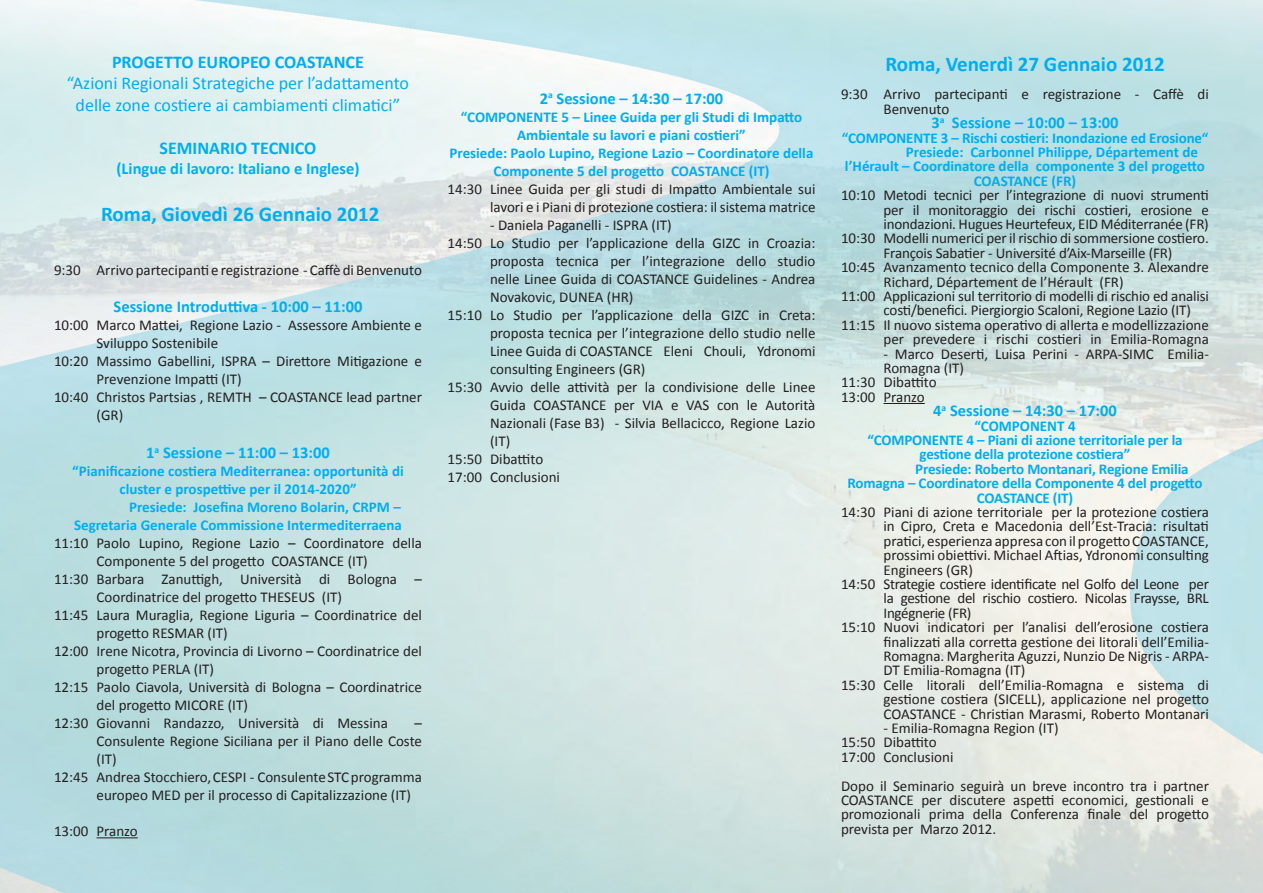
<style>
.page{position:relative;width:1263px;height:893px;background:#fff}
.page>*{position:absolute;margin:0;border:0;box-sizing:border-box;transform-origin:0 0}
.t1{font:700 21px "Calibri";color:#00aeef}
.t2{font:18px/21.6px "Calibri";color:#00aeef;text-align:center}
.t3{font:700 18px "Calibri";color:#00aeef}
.t4{font:700 16.5px "Calibri";color:#00aeef}
.t5{font:15px/14.4px "Calibri";color:#231f20}
.t6{font:700 15px/18px "Calibri";color:#00aeef;text-align:center}
.t7{font:15px "Calibri";letter-spacing:-.02em;color:#231f20}
</style>
<div class="page">
<hr style="left:97px;top:837px;width:41px;height:1px;background:#231f20">
<hr style="left:883px;top:403px;width:42px;height:1px;background:#231f20">
<p class="t3" style="left:112px;top:50px;width:253px">PROGETTO EUROPEO COASTANCE</p>
<p class="t2" style="left:67px;top:72px;width:344px">“Azioni Regionali Strategiche per l’adattamento delle zone costiere ai cambiamenti climatici”</p>
<p class="t3" style="left:160px;top:136px;width:158px">SEMINARIO TECNICO</p>
<p class="t4" style="left:116px;top:158px;width:245px">(Lingue di lavoro: Italiano e Inglese)</p>
<h1 class="t1" style="left:101px;top:200px;width:280px">Roma, Giovedì 26 Gennaio 2012</h1>
<p class="t5" style="left:54px;top:262px;width:369px">9:30 Arrivo partecipanti e registrazione - Caffè di Benvenuto</p>
<p class="t4" style="left:114px;top:296px;width:250px">Sessione Introduttiva - 10:00 – 11:00</p>
<p class="t5" style="left:54px;top:318px;width:369px">10:00 Marco Mattei, Regione Lazio - Assessore Ambiente e</p>
<p class="t5" style="left:97px;top:336px;width:123px">Sviluppo Sostenibile</p>
<p class="t5" style="left:54px;top:354px;width:369px">10:20 Massimo Gabellini, ISPRA – Direttore Mitigazione e</p>
<p class="t5" style="left:97px;top:372px;width:147px">Prevenzione Impatti (IT)</p>
<p class="t5" style="left:54px;top:390px;width:369px">10:40 Christos Partsias , REMTH – COASTANCE lead partner</p>
<p class="t5" style="left:97px;top:408px;width:28px">(GR)</p>
<p class="t4" style="left:146px;top:442px;width:185px">1<sup>a</sup> Sessione – 11:00 – 13:00</p>
<p class="t6" style="left:72px;top:462px;width:333px">“Pianificazione costiera Mediterranea: opportunità di cluster e prospettive per il 2014-2020”</p>
<p class="t6" style="left:74px;top:498px;width:329px;text-align:right">Presiede: Josefina Moreno Bolarin, CRPM –<br>Segretaria Generale Commissione Intermediterraena</p>
<p class="t5" style="left:54px;top:536px;width:369px">11:10 Paolo Lupino, Regione Lazio – Coordinatore della</p>
<p class="t5" style="left:97px;top:554px;width:273px">Componente 5 del progetto COASTANCE (IT)</p>
<p class="t5" style="left:54px;top:572px;width:369px">11:30 Barbara Zanuttigh, Università di Bologna –</p>
<p class="t5" style="left:97px;top:590px;width:247px">Coordinatrice del progetto THESEUS (IT)</p>
<p class="t5" style="left:54px;top:608px;width:369px">11:45 Laura Muraglia, Regione Liguria – Coordinatrice del</p>
<p class="t5" style="left:97px;top:626px;width:133px">progetto RESMAR (IT)</p>
<p class="t5" style="left:54px;top:644px;width:369px">12:00 Irene Nicotra, Provincia di Livorno – Coordinatrice del</p>
<p class="t5" style="left:97px;top:662px;width:119px">progetto PERLA (IT)</p>
<p class="t5" style="left:54px;top:680px;width:369px">12:15 Paolo Ciavola, Università di Bologna – Coordinatrice</p>
<p class="t5" style="left:97px;top:698px;width:153px">del progetto MICORE (IT)</p>
<p class="t5" style="left:54px;top:716px;width:335px">12:30 Giovanni Randazzo, Università di Messina</p>
<p class="t5" style="left:414px;top:716px;width:9px">–</p>
<p class="t5" style="left:97px;top:734px;width:327px">Consulente Regione Siciliana per il Piano delle Coste</p>
<p class="t5" style="left:97px;top:752px;width:22px">(IT)</p>
<p class="t5" style="left:54px;top:770px;width:369px">12:45 Andrea Stocchiero, CESPI - Consulente STC programma</p>
<p class="t5" style="left:97px;top:788px;width:316px">europeo MED per il processo di Capitalizzazione (IT)</p>
<p class="t5" style="left:54px;top:824px;width:85px">13:00 Pranzo</p>
<p class="t4" style="left:540px;top:88px;width:185px">2<sup>a</sup> Sessione – 14:30 – 17:00</p>
<p class="t6" style="left:450px;top:108px;width:365px">“COMPONENTE 5 – Linee Guida per gli Studi di Impatto Ambientale su lavori e piani costieri”<br>Presiede: Paolo Lupino, Regione Lazio – Coordinatore della Componente 5 del progetto COASTANCE (IT)</p>
<p class="t5" style="left:447px;top:180px;width:369px;line-height:18px;text-align:right">14:30 Linee Guida per gli studi di Impatto Ambientale sui lavori e i Piani di protezione costiera: il sistema matrice</p>
<p class="t5" style="left:490px;top:218px;width:183px">- Daniela Paganelli - ISPRA (IT)</p>
<p class="t5" style="left:447px;top:236px;width:369px">14:50 Lo Studio per l’applicazione della GIZC in Croazia:</p>
<p class="t5" style="left:490px;top:254px;width:327px">proposta tecnica per l’integrazione dello studio</p>
<p class="t5" style="left:490px;top:272px;width:327px">nelle Linee Guida di COASTANCE Guidelines - Andrea</p>
<p class="t5" style="left:490px;top:290px;width:145px">Novakovic, DUNEA (HR)</p>
<p class="t5" style="left:447px;top:308px;width:369px">15:10 Lo Studio per l’applicazione della GIZC in Creta:</p>
<p class="t5" style="left:490px;top:326px;width:327px">proposta tecnica per l’integrazione dello studio nelle</p>
<p class="t5" style="left:490px;top:344px;width:327px">Linee Guida di COASTANCE Eleni Chouli, Ydronomi</p>
<p class="t5" style="left:490px;top:362px;width:157px">consulting Engineers (GR)</p>
<p class="t5" style="left:447px;top:380px;width:369px">15:30 Avvio delle attività per la condivisione delle Linee</p>
<p class="t5" style="left:490px;top:398px;width:327px">Guida COASTANCE per VIA e VAS con le Autorità</p>
<p class="t5" style="left:490px;top:416px;width:327px">Nazionali (Fase B3) - Silvia Bellacicco, Regione Lazio</p>
<p class="t5" style="left:490px;top:434px;width:22px">(IT)</p>
<p class="t5" style="left:447px;top:452px;width:97px">15:50 Dibattito</p>
<p class="t5" style="left:447px;top:470px;width:114px">17:00 Conclusioni</p>
<h1 class="t1" style="left:885px;top:50px;width:281px">Roma, Venerdì 27 Gennaio 2012</h1>
<p class="t5" style="left:883px;top:87px;width:327px;text-indent:-43px">9:30 Arrivo partecipanti e registrazione - Caffè di<br>Benvenuto</p>
<p class="t4" style="left:931px;top:112px;width:189px">3<sup>a</sup> Sessione – 10:00 – 13:00</p>
<p class="t6" style="left:842px;top:129px;width:368px">“COMPONENTE 3 – Rischi costieri: Inondazione ed Erosione“</p>
<p class="t6" style="left:906px;top:143px;width:294px">Presiede: Carbonnel Philippe, Département de</p>
<p class="t6" style="left:845px;top:157px;width:361px">l’Hérault – Coordinatore della componente 3 del progetto</p>
<p class="t6" style="left:974px;top:172px;width:104px">COASTANCE (FR)</p>
<p class="t5" style="left:841px;top:188px;width:369px">10:10 Metodi tecnici per l’integrazione di nuovi strumenti</p>
<p class="t5" style="left:883px;top:202px;width:327px">per il monitoraggio dei rischi costieri, erosione e</p>
<p class="t5" style="left:883px;top:217px;width:327px">inondazioni. Hugues Heurtefeux, EID Méditerranée (FR)</p>
<p class="t5" style="left:841px;top:231px;width:369px">10:30 Modelli numerici per il rischio di sommersione costiero.</p>
<p class="t5" style="left:883px;top:246px;width:290px">François Sabatier - Université d’Aix-Marseille (FR)</p>
<p class="t5" style="left:841px;top:260px;width:369px">10:45 Avanzamento tecnico della Componente 3. Alexandre</p>
<p class="t5" style="left:883px;top:274px;width:242px">Richard, Département de l’Hérault (FR)</p>
<p class="t5" style="left:841px;top:289px;width:369px">11:00 Applicazioni sul territorio di modelli di rischio ed analisi</p>
<p class="t5" style="left:883px;top:303px;width:309px">costi/benefici. Piergiorgio Scaloni, Regione Lazio (IT)</p>
<p class="t5" style="left:841px;top:318px;width:369px">11:15 Il nuovo sistema operativo di allerta e modellizzazione</p>
<p class="t5" style="left:883px;top:332px;width:327px">per prevedere i rischi costieri in Emilia-Romagna</p>
<p class="t5" style="left:883px;top:346px;width:327px">- Marco Deserti, Luisa Perini - ARPA-SIMC Emilia-</p>
<p class="t5" style="left:883px;top:361px;width:82px">Romagna (IT)</p>
<p class="t5" style="left:841px;top:375px;width:97px">11:30 Dibattito</p>
<p class="t5" style="left:841px;top:390px;width:85px">13:00 Pranzo</p>
<p class="t4" style="left:933px;top:400px;width:185px">4<sup>a</sup> Sessione – 14:30 – 17:00</p>
<p class="t6" style="left:974px;top:417px;width:103px">“COMPONENT 4</p>
<p class="t6" style="left:867px;top:431px;width:317px">“COMPONENTE 4 – Piani di azione territoriale per la</p>
<p class="t6" style="left:919px;top:445px;width:212px">gestione della protezione costiera”</p>
<p class="t6" style="left:915px;top:460px;width:275px">Presiede: Roberto Montanari, Regione Emilia</p>
<p class="t6" style="left:847px;top:474px;width:356px">Romagna – Coordinatore della Componente 4 del progetto</p>
<p class="t6" style="left:977px;top:489px;width:98px">COASTANCE (IT)</p>
<p class="t5" style="left:841px;top:505px;width:369px">14:30 Piani di azione territoriale per la protezione costiera</p>
<p class="t5" style="left:883px;top:519px;width:327px">in Cipro, Creta e Macedonia dell’Est-Tracia: risultati</p>
<p class="t5" style="left:883px;top:534px;width:327px">pratici, esperienza appresa con il progetto COASTANCE,</p>
<p class="t5" style="left:883px;top:548px;width:327px">prossimi obiettivi. Michael Aftias, Ydronomi consulting</p>
<p class="t5" style="left:883px;top:562px;width:91px">Engineers (GR)</p>
<p class="t7" style="left:841px;top:574px;width:369px">14:50 Strategie costiere identificate nel Golfo del Leone per</p>
<p class="t7" style="left:883px;top:589px;width:327px">la gestione del rischio costiero. Nicolas Fraysse, BRL</p>
<p class="t7" style="left:883px;top:603px;width:89px">Ingégnerie (FR)</p>
<p class="t5" style="left:841px;top:620px;width:369px">15:10 Nuovi indicatori per l’analisi dell’erosione costiera</p>
<p class="t5" style="left:883px;top:634px;width:327px">finalizzati alla corretta gestione dei litorali dell’Emilia-</p>
<p class="t5" style="left:883px;top:649px;width:327px">Romagna. Margherita Aguzzi, Nunzio De Nigris - ARPA-</p>
<p class="t5" style="left:883px;top:663px;width:143px">DT Emilia-Romagna (IT)</p>
<p class="t5" style="left:841px;top:678px;width:369px">15:30 Celle litorali dell’Emilia-Romagna e sistema di</p>
<p class="t5" style="left:883px;top:692px;width:327px">gestione costiera (SICELL), applicazione nel progetto</p>
<p class="t5" style="left:883px;top:706px;width:327px">COASTANCE - Christian Marasmi, Roberto Montanari</p>
<p class="t5" style="left:841px;top:721px;width:219px;text-indent:43px">- Emilia-Romagna Region (IT)<br>15:50 Dibattito<br>17:00 Conclusioni</p>
<p class="t5" style="left:841px;top:778px;width:369px;text-align:justify">Dopo il Seminario seguirà un breve incontro tra i partner COASTANCE per discutere aspetti economici, gestionali e promozionali prima della Conferenza finale del progetto prevista per Marzo 2012.</p>
</div>
